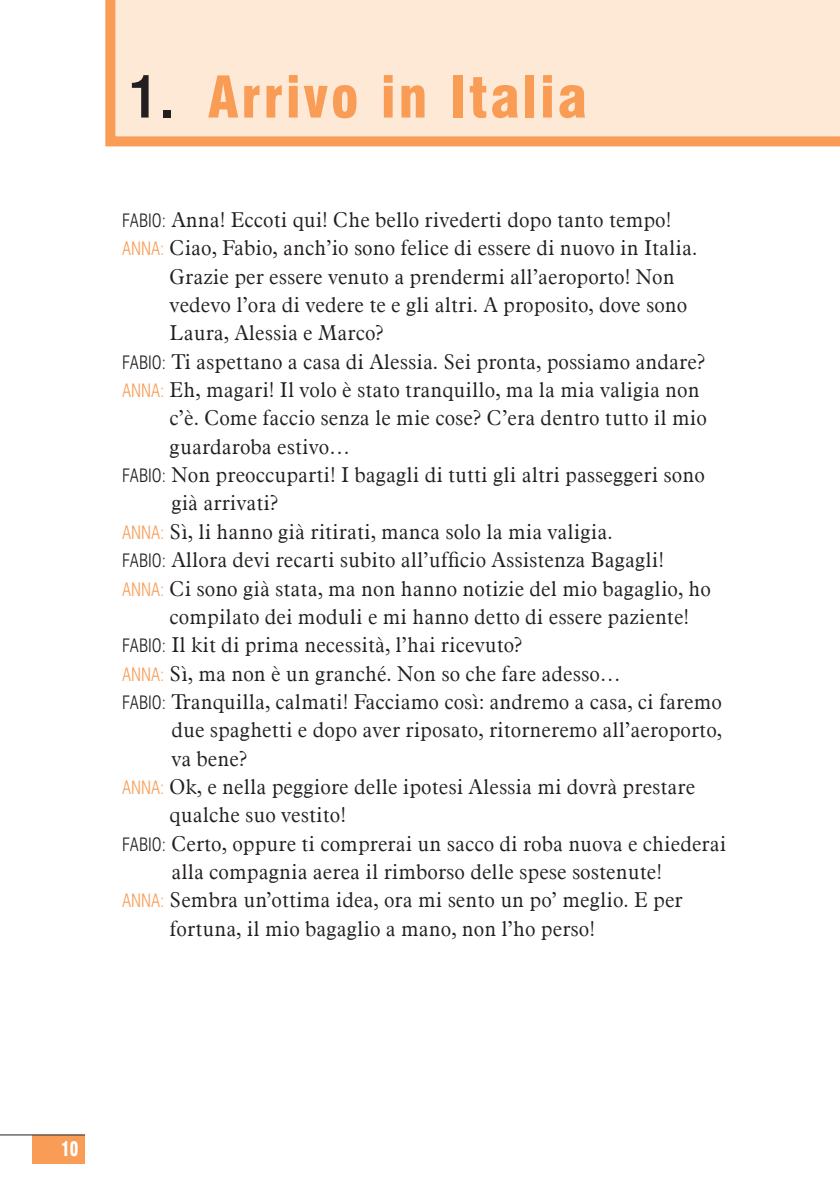
<style>
.page{position:relative;width:840px;height:1191px;background:#fff}
.page>*{position:absolute;margin:0;border:0;box-sizing:border-box;transform-origin:0 0}
.Tytul_rozdzialu{font:56px "Swis 721 Blk Cn EU";letter-spacing:.05em;color:#f89c56}
._1__dialogi{font:21px/28.4px "Aldine 721 Lt EU";color:#231f20}
.t1{font:20px "Swis 721 Blk Cn EU";color:#fff;scale:.8 1}
.s1{font-family:"Swis 721 Cn EU";font-weight:700;color:#231f20}
.s2{font-family:"Swis 721 Lt Cn EU";font-size:18px}
.s3{font-family:"Swis 721 Lt Cn EU";font-size:18px;color:#f89c56}
</style>
<div class="page">
<div style="left:32px;top:1134px;width:53px;height:29px;background:#f89c56"></div>
<hr style="left:0;top:1134px;width:85px;height:1px;background:#231f20">
<svg style="left:105px;top:0;width:734px;height:146px"></svg>
<p class="Tytul_rozdzialu" style="left:129px;top:62px;width:459px"><span class="s1">1.</span> Arrivo in Italia</p>
<p class="_1__dialogi" style="left:122px;top:205px;width:550px"><span class="s2">FABIO:</span> Anna! Eccoti qui! Che bello rivederti dopo tanto tempo!</p>
<p class="_1__dialogi" style="left:169px;top:234px;width:529px;text-indent:-48px"><span class="s3">ANNA:</span> Ciao, Fabio, anch’io sono felice di essere di nuovo in Italia.<br>Grazie per essere venuto a prendermi all’aeroporto! Non vedevo l’ora di vedere te e gli altri. A proposito, dove sono Laura, Alessia e Marco?</p>
<p class="_1__dialogi" style="left:122px;top:347px;width:584px"><span class="s2">FABIO:</span> Ti aspettano a casa di Alessia. Sei pronta, possiamo andare?</p>
<p class="_1__dialogi" style="left:169px;top:376px;width:538px;text-indent:-48px"><span class="s3">ANNA:</span> Eh, magari! Il volo è stato tranquillo, ma la mia valigia non c’è. Come faccio senza le mie cose? C’era dentro tutto il mio guardaroba estivo…</p>
<p class="_1__dialogi" style="left:171px;top:461px;width:534px;text-indent:-49px"><span class="s2">FABIO:</span> Non preoccuparti! I bagagli di tutti gli altri passeggeri sono già arrivati?</p>
<p class="_1__dialogi" style="left:122px;top:517px;width:492px"><span class="s3">ANNA:</span> Sì, li hanno già ritirati, manca solo la mia valigia.</p>
<p class="_1__dialogi" style="left:122px;top:546px;width:543px"><span class="s2">FABIO:</span> Allora devi recarti subito all’ufficio Assistenza Bagagli!</p>
<p class="_1__dialogi" style="left:169px;top:574px;width:542px;text-indent:-48px"><span class="s3">ANNA:</span> Ci sono già stata, ma non hanno notizie del mio bagaglio, ho compilato dei moduli e mi hanno detto di essere paziente!</p>
<p class="_1__dialogi" style="left:122px;top:631px;width:402px"><span class="s2">FABIO:</span> Il kit di prima necessità, l’hai ricevuto?</p>
<p class="_1__dialogi" style="left:122px;top:659px;width:500px"><span class="s3">ANNA:</span> Sì, ma non è un granché. Non so che fare adesso…</p>
<p class="_1__dialogi" style="left:171px;top:687px;width:552px;text-align:justify;text-indent:-49px"><span class="s2">FABIO:</span> Tranquilla, calmati! Facciamo così: andremo a casa, ci faremo due spaghetti e dopo aver riposato, ritorneremo all’aeroporto, va bene?</p>
<p class="_1__dialogi" style="left:169px;top:772px;width:527px;text-indent:-48px"><span class="s3">ANNA:</span> Ok, e nella peggiore delle ipotesi Alessia mi dovrà prestare qualche suo vestito!</p>
<p class="_1__dialogi" style="left:171px;top:829px;width:556px;text-indent:-49px"><span class="s2">FABIO:</span> Certo, oppure ti comprerai un sacco di roba nuova e chiederai alla compagnia aerea il rimborso delle spese sostenute!</p>
<p class="_1__dialogi" style="left:169px;top:886px;width:514px;text-indent:-48px"><span class="s3">ANNA:</span> Sembra un’ottima idea, ora mi sento un po’ meglio. E per fortuna, il mio bagaglio a mano, non l’ho perso!</p>
<p class="t1" style="left:61px;top:1136px;width:23px">10</p>
</div>
